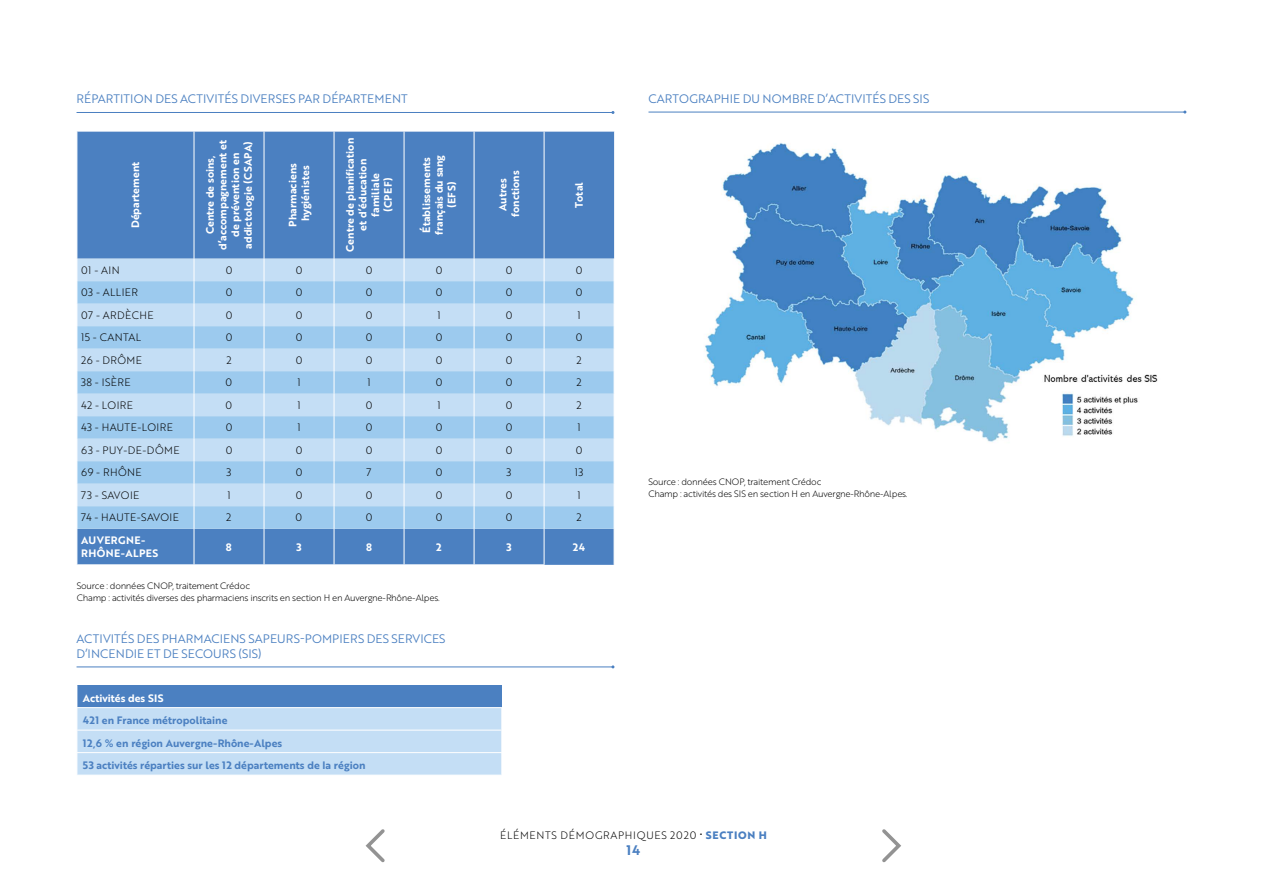
<style>
.page{position:relative;width:1263px;height:893px;background:#fff}
.page>*{position:absolute;margin:0;border:0;box-sizing:border-box;transform-origin:0 0}
.t1{font:13.5px "Brother 1816 Bold";color:#4b80c1}
.t2{font:12px/15px "Brother 1816 Book";letter-spacing:.01em;color:#4b80c1}
.t3{font:10.5px/12.6px "Brother 1816 Bold";color:#fff;text-align:center}
.t4{font:10.5px "Brother 1816 Light";letter-spacing:.04em;color:#000}
.t5{font:10.5px/22.5px "Brother 1816 Bold";color:#4b80c1}
.t6{font:10.5px "Brother 1816 Light";letter-spacing:.07em;color:#000}
.t7{font:10.5px/12.6px "Brother 1816 Bold";letter-spacing:.04em;color:#fff}
.t8{font:9px/12px "Brother 1816 Light";letter-spacing:-.03em;color:#000}
.s1{font-family:"Brother 1816 Extra";font-weight:700;color:#4b80c1}
</style>
<div class="page">
<svg style="left:365px;top:829px;width:20px;height:34px"></svg>
<svg style="left:882px;top:829px;width:19px;height:34px"></svg>
<div style="left:78px;top:132px;width:536px;height:433px;background:#4b80c1"></div>
<div style="left:78px;top:259px;width:536px;height:22px;background:#c4def5"></div>
<svg style="left:78px;top:281px;width:536px;height:248px;background:#afd3f1"></svg>
<hr style="left:194px;top:131px;width:1px;height:128px;background:#fff">
<hr style="left:264px;top:131px;width:1px;height:128px;background:#fff">
<hr style="left:334px;top:131px;width:1px;height:128px;background:#fff">
<hr style="left:404px;top:131px;width:1px;height:128px;background:#fff">
<hr style="left:474px;top:131px;width:1px;height:128px;background:#fff">
<hr style="left:544px;top:131px;width:1px;height:128px;background:#fff">
<svg style="left:77px;top:259px;width:1px;height:270px"></svg>
<svg style="left:194px;top:259px;width:1px;height:270px"></svg>
<svg style="left:264px;top:259px;width:1px;height:270px"></svg>
<svg style="left:334px;top:259px;width:1px;height:270px"></svg>
<svg style="left:404px;top:259px;width:1px;height:270px"></svg>
<svg style="left:474px;top:259px;width:1px;height:270px"></svg>
<svg style="left:544px;top:259px;width:1px;height:270px"></svg>
<hr style="left:194px;top:529px;width:1px;height:35px;background:#fff">
<hr style="left:264px;top:529px;width:1px;height:35px;background:#fff">
<hr style="left:334px;top:529px;width:1px;height:35px;background:#fff">
<hr style="left:404px;top:529px;width:1px;height:35px;background:#fff">
<hr style="left:474px;top:529px;width:1px;height:35px;background:#fff">
<hr style="left:544px;top:529px;width:1px;height:35px;background:#fff">
<hr style="left:77px;top:564px;width:117px;height:1px;background:#fff">
<hr style="left:194px;top:564px;width:70px;height:1px;background:#fff">
<hr style="left:264px;top:564px;width:70px;height:1px;background:#fff">
<hr style="left:334px;top:564px;width:70px;height:1px;background:#fff">
<hr style="left:404px;top:564px;width:70px;height:1px;background:#fff">
<hr style="left:474px;top:564px;width:70px;height:1px;background:#fff">
<svg style="left:77px;top:685px;width:425px;height:90px;background:#a8c8e8"></svg>
<hr style="left:77px;top:112px;width:536px;height:1px;background:#4b80c1">
<hr style="left:77px;top:666px;width:536px;height:1px;background:#4b80c1">
<hr style="left:648px;top:112px;width:537px;height:1px;background:#4b80c1">
<img style="left:705px;top:143px;width:453px;height:299px">
<p class="t2" style="left:77px;top:91px;width:333px">RÉPARTITION DES ACTIVITÉS DIVERSES PAR DÉPARTEMENT</p>
<p class="t3" style="left:129px;top:228px;width:68px;rotate:-90deg">Département</p>
<p class="t3" style="left:203px;top:250px;width:112px;rotate:-90deg">Centre de soins, d’accompagnement et de prévention en addictologie (CSAPA)</p>
<p class="t3" style="left:286px;top:227px;width:65px;rotate:-90deg">Pharmaciens hygiénistes</p>
<p class="t3" style="left:343px;top:252px;width:115px;rotate:-90deg">Centre de planification et d’éducation familiale<br>(CPEF)</p>
<p class="t3" style="left:420px;top:235px;width:81px;rotate:-90deg">Établissements français du sang (EFS)</p>
<p class="t3" style="left:496px;top:217px;width:48px;rotate:-90deg">Autres fonctions</p>
<p class="t3" style="left:572px;top:207px;width:27px;rotate:-90deg">Total</p>
<p class="t4" style="left:81px;top:262px;width:40px">01 - AIN</p>
<p class="t4" style="left:226px;top:262px;width:8px">0</p>
<p class="t4" style="left:296px;top:262px;width:8px">0</p>
<p class="t4" style="left:366px;top:262px;width:8px">0</p>
<p class="t4" style="left:436px;top:262px;width:8px">0</p>
<p class="t4" style="left:506px;top:262px;width:8px">0</p>
<p class="t4" style="left:576px;top:262px;width:8px">0</p>
<p class="t4" style="left:81px;top:285px;width:58px">03 - ALLIER</p>
<p class="t4" style="left:226px;top:285px;width:8px">0</p>
<p class="t4" style="left:296px;top:285px;width:8px">0</p>
<p class="t4" style="left:366px;top:285px;width:8px">0</p>
<p class="t4" style="left:436px;top:285px;width:8px">0</p>
<p class="t4" style="left:506px;top:285px;width:8px">0</p>
<p class="t4" style="left:576px;top:285px;width:8px">0</p>
<p class="t4" style="left:81px;top:307px;width:74px">07 - ARDÈCHE</p>
<p class="t4" style="left:226px;top:307px;width:8px">0</p>
<p class="t4" style="left:296px;top:307px;width:8px">0</p>
<p class="t4" style="left:366px;top:307px;width:8px">0</p>
<p class="t4" style="left:437px;top:307px;width:5px">1</p>
<p class="t4" style="left:506px;top:307px;width:8px">0</p>
<p class="t4" style="left:577px;top:307px;width:5px">1</p>
<p class="t4" style="left:81px;top:330px;width:62px">15 - CANTAL</p>
<p class="t4" style="left:226px;top:330px;width:8px">0</p>
<p class="t4" style="left:296px;top:330px;width:8px">0</p>
<p class="t4" style="left:366px;top:330px;width:8px">0</p>
<p class="t4" style="left:436px;top:330px;width:8px">0</p>
<p class="t4" style="left:506px;top:330px;width:8px">0</p>
<p class="t4" style="left:576px;top:330px;width:8px">0</p>
<p class="t4" style="left:81px;top:352px;width:62px">26 - DRÔME</p>
<p class="t4" style="left:226px;top:352px;width:7px">2</p>
<p class="t4" style="left:296px;top:352px;width:8px">0</p>
<p class="t4" style="left:366px;top:352px;width:8px">0</p>
<p class="t4" style="left:436px;top:352px;width:8px">0</p>
<p class="t4" style="left:506px;top:352px;width:8px">0</p>
<p class="t4" style="left:576px;top:352px;width:7px">2</p>
<p class="t4" style="left:81px;top:375px;width:51px">38 - ISÈRE</p>
<p class="t4" style="left:226px;top:375px;width:8px">0</p>
<p class="t4" style="left:297px;top:375px;width:5px">1</p>
<p class="t4" style="left:367px;top:375px;width:5px">1</p>
<p class="t4" style="left:436px;top:375px;width:8px">0</p>
<p class="t4" style="left:506px;top:375px;width:8px">0</p>
<p class="t4" style="left:576px;top:375px;width:7px">2</p>
<p class="t4" style="left:81px;top:397px;width:53px">42 - LOIRE</p>
<p class="t4" style="left:226px;top:397px;width:8px">0</p>
<p class="t4" style="left:297px;top:397px;width:5px">1</p>
<p class="t4" style="left:366px;top:397px;width:8px">0</p>
<p class="t4" style="left:437px;top:397px;width:5px">1</p>
<p class="t4" style="left:506px;top:397px;width:8px">0</p>
<p class="t4" style="left:576px;top:397px;width:7px">2</p>
<p class="t4" style="left:81px;top:420px;width:93px">43 - HAUTE-LOIRE</p>
<p class="t4" style="left:226px;top:420px;width:8px">0</p>
<p class="t4" style="left:297px;top:420px;width:5px">1</p>
<p class="t4" style="left:366px;top:420px;width:8px">0</p>
<p class="t4" style="left:436px;top:420px;width:8px">0</p>
<p class="t4" style="left:506px;top:420px;width:8px">0</p>
<p class="t4" style="left:577px;top:420px;width:5px">1</p>
<p class="t4" style="left:81px;top:442px;width:100px">63 - PUY-DE-DÔME</p>
<p class="t4" style="left:226px;top:442px;width:8px">0</p>
<p class="t4" style="left:296px;top:442px;width:8px">0</p>
<p class="t4" style="left:366px;top:442px;width:8px">0</p>
<p class="t4" style="left:436px;top:442px;width:8px">0</p>
<p class="t4" style="left:506px;top:442px;width:8px">0</p>
<p class="t4" style="left:576px;top:442px;width:8px">0</p>
<p class="t4" style="left:81px;top:465px;width:62px">69 - RHÔNE</p>
<p class="t4" style="left:226px;top:465px;width:6px">3</p>
<p class="t4" style="left:296px;top:465px;width:8px">0</p>
<p class="t4" style="left:366px;top:465px;width:7px">7</p>
<p class="t4" style="left:436px;top:465px;width:8px">0</p>
<p class="t4" style="left:506px;top:465px;width:6px">3</p>
<p class="t4" style="left:575px;top:465px;width:10px">13</p>
<p class="t4" style="left:81px;top:487px;width:60px">73 - SAVOIE</p>
<p class="t4" style="left:227px;top:487px;width:5px">1</p>
<p class="t4" style="left:296px;top:487px;width:8px">0</p>
<p class="t4" style="left:366px;top:487px;width:8px">0</p>
<p class="t4" style="left:436px;top:487px;width:8px">0</p>
<p class="t4" style="left:506px;top:487px;width:8px">0</p>
<p class="t4" style="left:577px;top:487px;width:5px">1</p>
<p class="t4" style="left:81px;top:510px;width:99px">74 - HAUTE-SAVOIE</p>
<p class="t4" style="left:226px;top:510px;width:7px">2</p>
<p class="t4" style="left:296px;top:510px;width:8px">0</p>
<p class="t4" style="left:366px;top:510px;width:8px">0</p>
<p class="t4" style="left:436px;top:510px;width:8px">0</p>
<p class="t4" style="left:506px;top:510px;width:8px">0</p>
<p class="t4" style="left:576px;top:510px;width:7px">2</p>
<p class="t7" style="left:81px;top:534px;width:79px">AUVERGNE-<br>RHÔNE-ALPES</p>
<p class="t3" style="left:226px;top:540px;width:7px">8</p>
<p class="t3" style="left:296px;top:540px;width:7px">3</p>
<p class="t3" style="left:366px;top:540px;width:7px">8</p>
<p class="t3" style="left:436px;top:540px;width:7px">2</p>
<p class="t3" style="left:506px;top:540px;width:7px">3</p>
<p class="t3" style="left:573px;top:540px;width:14px">24</p>
<p class="t8" style="left:77px;top:579px;width:364px">Source : données CNOP, traitement Crédoc<br>Champ : activités diverses des pharmaciens inscrits en section H en Auvergne-Rhône-Alpes.</p>
<p class="t2" style="left:77px;top:631px;width:370px">ACTIVITÉS DES PHARMACIENS SAPEURS-POMPIERS DES SERVICES<br>D’INCENDIE ET DE SECOURS (SIS)</p>
<p class="t3" style="left:83px;top:691px;width:82px">Activités des SIS</p>
<p class="t5" style="left:83px;top:709px;width:284px">421 en France métropolitaine<br>12,6 % en région Auvergne-Rhône-Alpes<br>53 activités réparties sur les 12 départements de la région</p>
<p class="t2" style="left:648px;top:91px;width:282px">CARTOGRAPHIE DU NOMBRE D’ACTIVITÉS DES SIS</p>
<p class="t8" style="left:648px;top:475px;width:261px">Source : données CNOP, traitement Crédoc<br>Champ : activités des SIS en section H en Auvergne-Rhône-Alpes.</p>
<p class="t6" style="left:500px;top:827px;width:268px">ÉLÉMENTS DÉMOGRAPHIQUES 2020 • <span class="s1">SECTION H</span></p>
<p class="t1" style="left:626px;top:840px;width:15px">14</p>
</div>
